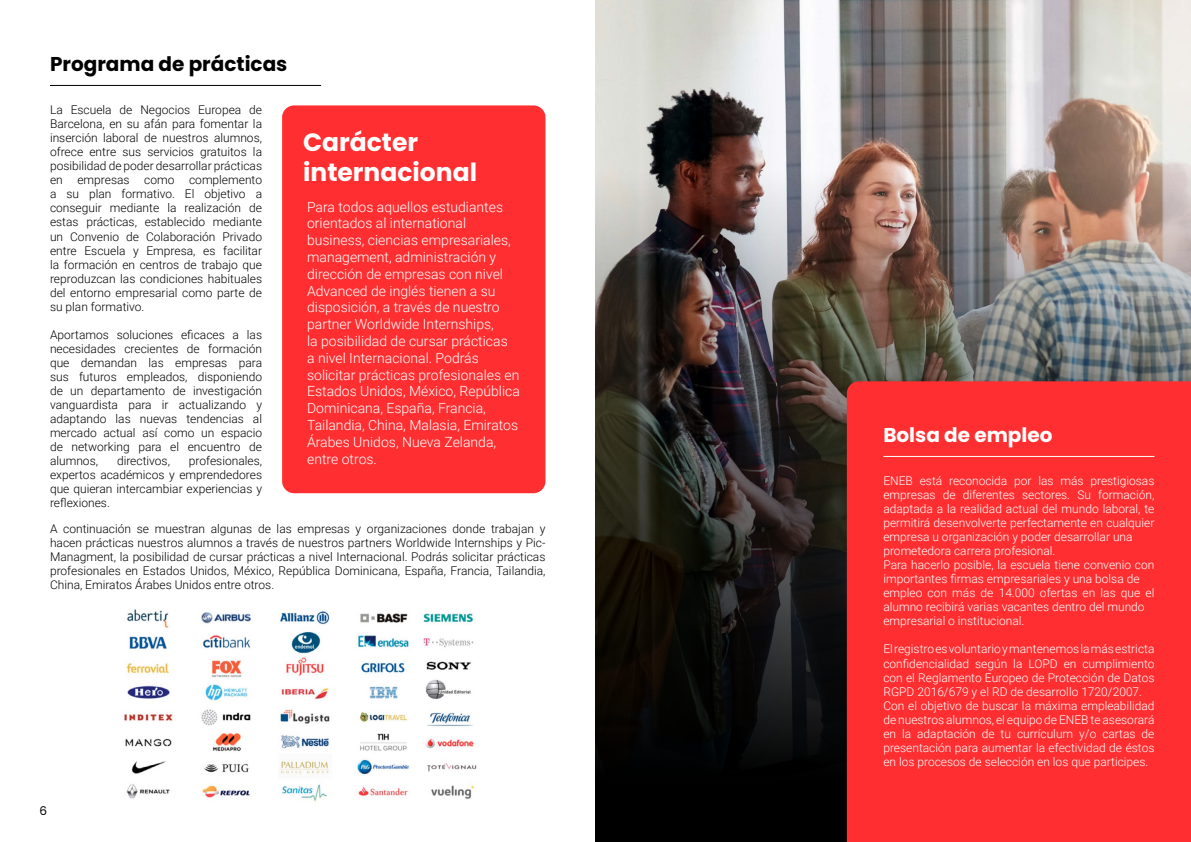
<style>
.page{position:relative;width:1191px;height:842px;background:#fff}
.page>*{position:absolute;margin:0;border:0;box-sizing:border-box;transform-origin:0 0}
.t1{font:700 25px/30px "Poppins";color:#fff}
.t2{font:700 20px "Poppins";color:#000}
.t3{font:700 20px "Poppins";color:#fff}
.t4{font:300 14px/16.8px "Roboto";color:#fff}
.t5{font:300 12px/14px "Roboto";color:#000;text-align:justify}
.t6{font:300 12px/14px "Roboto";color:#fff}
.t7{font:12px "Poppins";color:#000}
</style>
<div class="page">
<img style="left:596px;top:0;width:595px;height:842px">
<div style="left:847px;top:381px;width:344px;height:461px;background:#ff2f31"></div>
<hr style="left:883px;top:456px;width:271px;height:1px;background:#fff">
<hr style="left:50px;top:85px;width:271px;height:1px;background:#000">
<div style="left:282px;top:105px;width:263px;height:388px;background:#ff2f31;border-radius:12px"></div>
<img style="left:124px;top:609px;width:353px;height:193px">
<h2 class="t2" style="left:50px;top:52px;width:239px">Programa de prácticas</h2>
<p class="t5" style="left:50px;top:103px;width:214px">La Escuela de Negocios Europea de Barcelona, en su afán para fomentar la inserción laboral de nuestros alumnos, ofrece entre sus servicios gratuitos la posibilidad de poder desarrollar prácticas en empresas como complemento a su plan formativo. El objetivo a conseguir mediante la realización de estas prácticas, establecido mediante un Convenio de Colaboración Privado entre Escuela y Empresa, es facilitar la formación en centros de trabajo que reproduzcan las condiciones habituales del entorno empresarial como parte de su plan formativo.</p>
<p class="t5" style="left:50px;top:327px;width:214px">Aportamos soluciones eficaces a las necesidades crecientes de formación que demandan las empresas para sus futuros empleados, disponiendo de un departamento de investigación vanguardista para ir actualizando y adaptando las nuevas tendencias al mercado actual así como un espacio de networking para el encuentro de alumnos,</p>
<h1 class="t1" style="left:303px;top:128px;width:175px">Carácter internacional</h1>
<p class="t4" style="left:307px;top:198px;width:214px">Para todos aquellos estudiantes orientados al international business, ciencias empresariales, management, administración y dirección de empresas con nivel<br>Advanced de inglés tienen a su disposición, a través de nuestro partner Worldwide Internships,<br>la posibilidad de cursar prácticas<br>a nivel Internacional. Podrás solicitar prácticas profesionales en<br>Estados Unidos, México, República<br>Dominicana, España, Francia,<br>Tailandia, China, Malasia, Emiratos<br>Árabes Unidos, Nueva Zelanda, entre otros.</p>
<p class="t5" style="left:50px;top:453px;width:214px;text-indent:139px">profesionales, expertos académicos y emprendedores que quieran intercambiar experiencias y reflexiones.</p>
<p class="t5" style="left:50px;top:522px;width:497px">A continuación se muestran algunas de las empresas y organizaciones donde trabajan y hacen prácticas nuestros alumnos a través de nuestros partners Worldwide Internships y Pic-Managment, la posibilidad de cursar prácticas a nivel Internacional. Podrás solicitar prácticas profesionales en Estados Unidos, México, República Dominicana, España, Francia, Tailandia, China, Emiratos Árabes Unidos entre otros.</p>
<p class="t5" style="left:117px;top:453px;width:54px">directivos,</p>
<p class="t7" style="left:40px;top:803px;width:9px">6</p>
<h2 class="t3" style="left:883px;top:423px;width:170px">Bolsa de empleo</h2>
<p class="t6" style="left:883px;top:474px;width:273px">ENEB está reconocida por las más prestigiosas empresas de diferentes sectores. Su formación, adaptada a la realidad actual del mundo laboral, te permitirá desenvolverte perfectamente en cualquier empresa u organización y poder desarrollar una prometedora carrera profesional.<br>Para hacerlo posible, la escuela tiene convenio con importantes firmas empresariales y una bolsa de empleo con más de 14.000 ofertas en las que el alumno recibirá varias vacantes dentro del mundo empresarial o institucional.</p>
<p class="t6" style="left:883px;top:642px;width:273px">El registro es voluntario y mantenemos la más estricta confidencialidad según la LOPD en cumplimiento con el Reglamento Europeo de Protección de Datos RGPD 2016/679 y el RD de desarrollo 1720/2007.<br>Con el objetivo de buscar la máxima empleabilidad de nuestros alumnos, el equipo de ENEB te asesorará en la adaptación de tu currículum y/o cartas de presentación para aumentar la efectividad de éstos en los procesos de selección en los que participes.</p>
</div>
